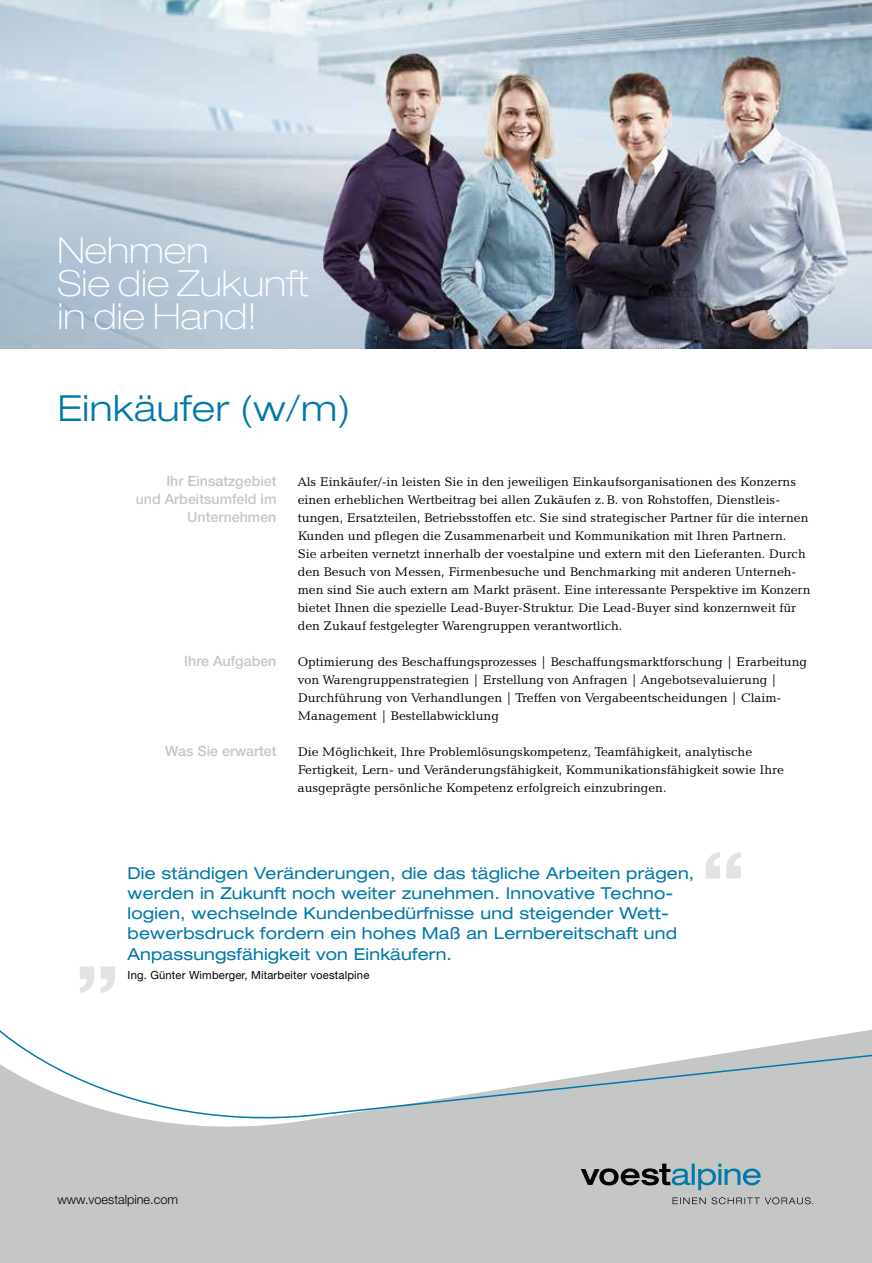
<style>
.page{position:relative;width:872px;height:1263px;background:#fff}
.page>*{position:absolute;margin:0;border:0;box-sizing:border-box;transform-origin:0 0}
.t1{font:100 expanded 36px/33px "Helvetica Neue LT Std";letter-spacing:.005em;color:#fff}
.t2{font:300 expanded 36px "Helvetica Neue LT Std";letter-spacing:.015em;color:#0078aa}
.t3{font:expanded 16.5px/20.2px "Helvetica Neue LT Std";letter-spacing:.01em;color:#0078aa}
.t4{font:500 14.25px/18px "Helvetica Neue LT Std";color:#c5c6c6;text-align:right}
.t5{font:12.75px/18px "Candida BT";color:#000}
.t6{font:300 12.75px "Helvetica Neue LT Std";color:#000}
.t7{font:11.25px "Helvetica Neue LT Std";letter-spacing:.015em;color:#000}
</style>
<div class="page">
<div style="left:0;top:1118px;width:872px;height:145px;background:#c5c6c6"></div>
<svg style="left:0;top:1029px;width:872px;height:89px"></svg>
<svg style="left:711px;top:1197px;width:102px;height:7px"></svg>
<svg style="left:672px;top:1197px;width:33px;height:7px"></svg>
<svg style="left:580px;top:1163px;width:180px;height:27px;background:#8799a1"></svg>
<img style="left:0;top:0;width:872px;height:349px">
<svg style="left:705px;top:852px;width:36px;height:26px"></svg>
<svg style="left:80px;top:966px;width:35px;height:27px"></svg>
<h1 class="t1" style="left:57px;top:233px;width:253px">Nehmen<br>Sie die Zukunft in die Hand!</h1>
<h1 class="t2" style="left:57px;top:387px;width:294px">Einkäufer (w/m)</h1>
<p class="t4" style="left:136px;top:472px;width:142px">Ihr Einsatzgebiet<br>und Arbeitsumfeld im<br>Unternehmen</p>
<p class="t5" style="left:298px;top:472px;width:514px">Als Einkäufer/-in leisten Sie in den jeweiligen Einkaufsorganisationen des Konzerns einen erheblichen Wertbeitrag bei allen Zukäufen z.B. von Rohstoffen, Dienstleis&shy;tungen, Ersatzteilen, Betriebsstoffen etc. Sie sind strategischer Partner für die internen Kunden und pflegen die Zusammenarbeit und Kommunikation mit Ihren Partnern.<br>Sie arbeiten vernetzt innerhalb der voestalpine und extern mit den Lieferanten. Durch den Besuch von Messen, Firmenbesuche und Benchmarking mit anderen Unterneh&shy;men sind Sie auch extern am Markt präsent. Eine interessante Perspektive im Konzern bietet Ihnen die spezielle Lead-Buyer-Struktur. Die Lead-Buyer sind konzernweit für den Zukauf festgelegter Warengruppen verantwortlich.</p>
<p class="t5" style="left:298px;top:652px;width:511px">Optimierung des Beschaffungsprozesses | Beschaffungsmarktforschung | Erarbeitung von Warengruppenstrategien | Erstellung von Anfragen | Angebotsevaluierung | Durchführung von Verhandlungen | Treffen von Vergabeentscheidungen | Claim-Management | Bestellabwicklung</p>
<p class="t5" style="left:298px;top:742px;width:487px">Die Möglichkeit, Ihre Problemlösungskompetenz, Teamfähigkeit, analytische<br>Fertigkeit, Lern- und Veränderungsfähigkeit, Kommunikationsfähigkeit sowie Ihre ausgeprägte persönliche Kompetenz erfolgreich einzubringen.</p>
<p class="t4" style="left:184px;top:652px;width:94px">Ihre Aufgaben</p>
<p class="t4" style="left:165px;top:742px;width:113px">Was Sie erwartet</p>
<p class="t3" style="left:128px;top:862px;width:568px">Die ständigen Veränderungen, die das tägliche Arbeiten prägen, werden in Zukunft noch weiter zunehmen. Innovative Techno&shy;logien, wechselnde Kundenbedürfnisse und steigender Wett&shy;bewerbsdruck fordern ein hohes Maß an Lernbereitschaft und Anpassungsfähigkeit von Einkäufern.</p>
<p class="t7" style="left:128px;top:968px;width:243px">Ing. Günter Wimberger, Mitarbeiter voestalpine</p>
<p class="t6" style="left:57px;top:1192px;width:122px">www.voestalpine.com</p>
</div>
